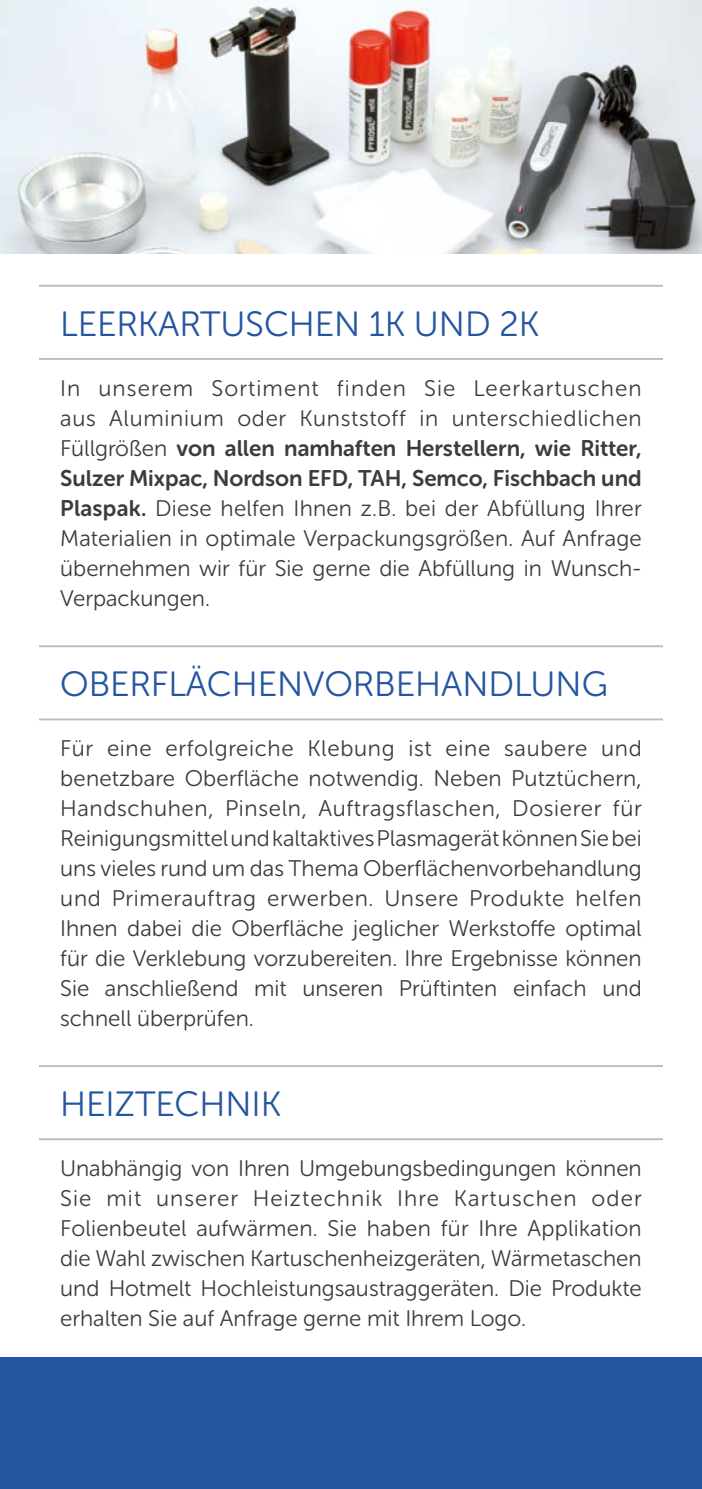
<style>
.page{position:relative;width:702px;height:1489px;background:#fff}
.page>*{position:absolute;margin:0;border:0;box-sizing:border-box;transform-origin:0 0}
.t1{font:35px "Museo Sans Rounded 300";color:#2455a1}
.t2{font:22.5px/30px "Museo Sans Rounded 300";color:#403a3b;text-align:justify}
.t3{font:22.5px/30px "Museo Sans Rounded 700";color:#403a3b}
.t4{font:22.5px/30px "Museo Sans Rounded 300";letter-spacing:.03em;color:#403a3b}
.s1{font-family:"Museo Sans Rounded 300"}
.s2{font-family:"Museo Sans Rounded 700"}
</style>
<div class="page">
<div style="left:0;top:1357px;width:702px;height:131px;background:#2455a1"></div>
<hr style="left:39px;top:285px;width:624px;height:2px;background:#bcbcbc">
<hr style="left:39px;top:645px;width:624px;height:2px;background:#bcbcbc">
<hr style="left:39px;top:1065px;width:624px;height:1px;background:#bcbcbc">
<hr style="left:39px;top:358px;width:624px;height:2px;background:#bcbcbc">
<hr style="left:39px;top:718px;width:624px;height:2px;background:#bcbcbc">
<hr style="left:39px;top:1138px;width:624px;height:2px;background:#bcbcbc">
<img style="left:0;top:0;width:702px;height:253px">
<h1 class="t1" style="left:60px;top:305px;width:480px">LEERKARTUSCHEN 1K UND 2K</h1>
<p class="t4" style="left:60px;top:373px;width:583px">In unserem Sortiment finden Sie Leerkartuschen aus Aluminium oder Kunststoff in unterschiedlichen</p>
<p class="t3" style="left:60px;top:433px;width:583px"><span class="s1">Füllgrößen</span> von allen namhaften Herstellern, wie Ritter,<br>Sulzer Mixpac, Nordson EFD, TAH, Semco, Fischbach und</p>
<p class="t2" style="left:60px;top:493px;width:583px"><span class="s2">Plaspak.</span> Diese helfen Ihnen z.B. bei der Abfüllung Ihrer Materialien in optimale Verpackungsgrößen. Auf Anfrage übernehmen wir für Sie gerne die Abfüllung in Wunsch-Verpackungen.</p>
<h1 class="t1" style="left:60px;top:665px;width:549px">OBERFLÄCHENVORBEHANDLUNG</h1>
<p class="t2" style="left:60px;top:733px;width:583px">Für eine erfolgreiche Klebung ist eine saubere und benetzbare Oberfläche notwendig. Neben Putztüchern, Handschuhen, Pinseln, Auftragsflaschen, Dosierer für Reinigungsmittel und kaltaktives Plasmagerät können Sie bei uns vieles rund um das Thema Oberflächenvorbehandlung und Primerauftrag erwerben. Unsere Produkte helfen Ihnen dabei die Oberfläche jeglicher Werkstoffe optimal für die Verklebung vorzubereiten. Ihre Ergebnisse können Sie anschließend mit unseren Prüftinten einfach und schnell überprüfen.</p>
<h1 class="t1" style="left:60px;top:1085px;width:222px">HEIZTECHNIK</h1>
<p class="t2" style="left:60px;top:1153px;width:583px">Unabhängig von Ihren Umgebungsbedingungen können Sie mit unserer Heiztechnik Ihre Kartuschen oder Folienbeutel aufwärmen. Sie haben für Ihre Applikation die Wahl zwischen Kartuschenheizgeräten, Wärmetaschen und Hotmelt Hochleistungsaustraggeräten. Die Produkte erhalten Sie auf Anfrage gerne mit Ihrem Logo.</p>
</div>
